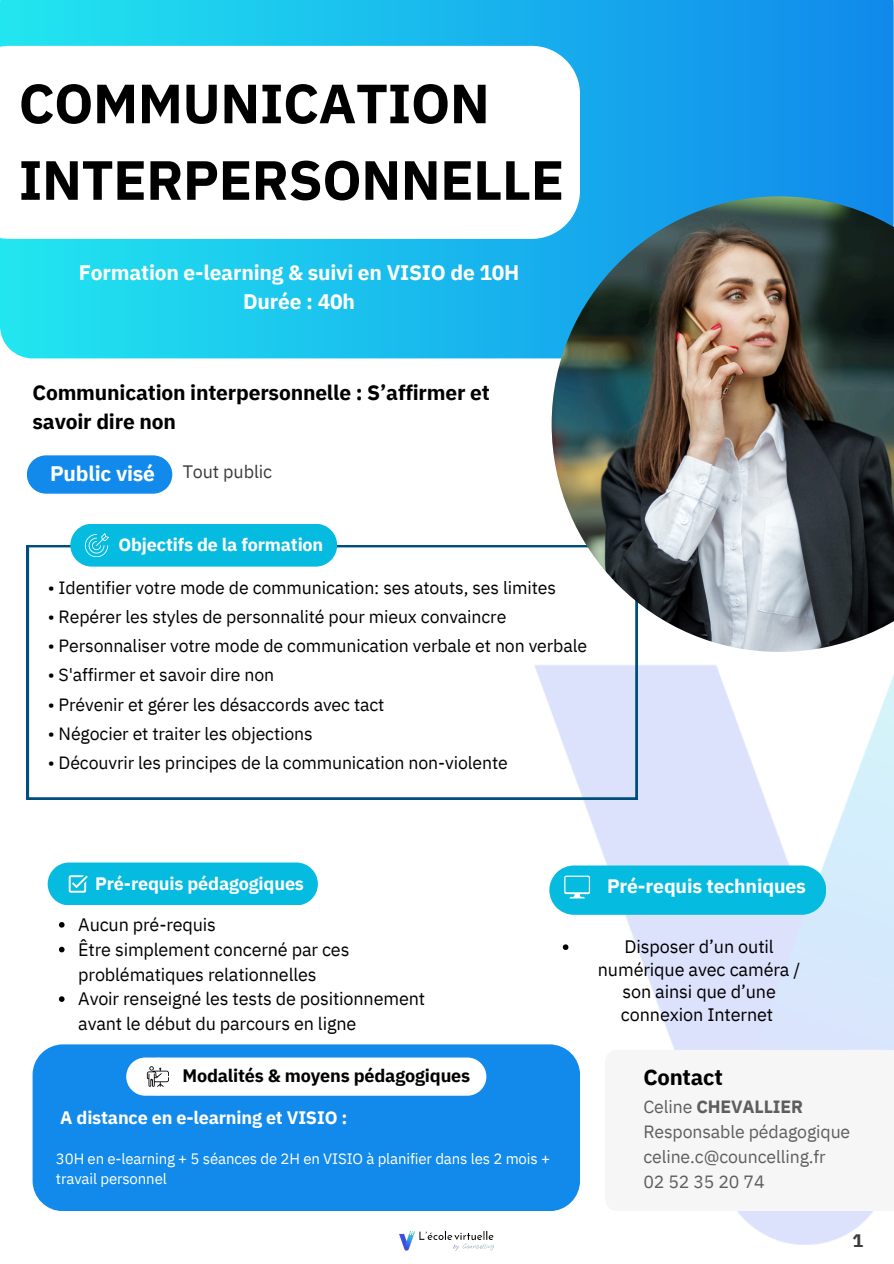
<style>
.page{position:relative;width:894px;height:1264px;background:#fff}
.page>*{position:absolute;margin:0;border:0;box-sizing:border-box;transform-origin:0 0}
.t1{font:700 55.2px/76.5px "IBM Plex Sans";letter-spacing:-.01em;color:#000}
.t2{font:700 22.05px "IBM Plex Sans";letter-spacing:-.01em;color:#000}
.t3{font:700 21px/29.2px "IBM Plex Sans";letter-spacing:-.01em;color:#fff;text-align:center}
.t4{font:700 21px/29.2px "IBM Plex Sans";letter-spacing:-.01em;color:#000}
.t5{font:700 19.35px "IBM Plex Sans";letter-spacing:-.01em;color:#fff}
.t6{font:18px/22.5px "IBM Plex Sans";letter-spacing:-.01em;color:#000}
.t7{font:700 18px "IBM Plex Sans";letter-spacing:-.01em;color:#fff}
.t8{font:700 18px "IBM Plex Sans";letter-spacing:-.01em;color:#000}
.t9{font:18px "IBM Plex Sans";letter-spacing:-.005em;color:#3b3b3b}
.t10{font:700 18px "IBM Plex Sans";color:#3b3b3b}
.t11{font:17.7px "IBM Plex Sans";letter-spacing:-.005em;color:#000}
.t12{font:17.7px/24.8px "IBM Plex Sans";letter-spacing:-.005em;color:#5e5e5e}
.t13{font:15px/20.2px "IBM Plex Sans";letter-spacing:-.01em;color:#fff}
.s1{font-weight:700}
</style>
<div class="page">
<img style="left:474px;top:652px;width:419px;height:599px">
<svg style="left:0;top:0;width:893px;height:358px;background:#19b6ed"></svg>
<svg style="left:0;top:46px;width:579px;height:193px"></svg>
<svg style="left:27px;top:455px;width:145px;height:38px;background:#1f91ec"></svg>
<img style="left:399px;top:1230px;width:95px;height:20px">
<svg style="left:549px;top:865px;width:277px;height:49px;background:#12bee1"></svg>
<div style="left:48px;top:862px;width:270px;height:43px;background:#05bbe0;border-radius:21px"></div>
<svg style="left:69px;top:875px;width:19px;height:17px"></svg>
<div style="left:33px;top:1044px;width:546px;height:167px;background:#118aeb;border-radius:30px"></div>
<div style="left:126px;top:1057px;width:360px;height:38px;background:#fff;border-radius:19px"></div>
<svg style="left:147px;top:1066px;width:22px;height:20px"></svg>
<svg style="left:27px;top:545px;width:610px;height:254px"></svg>
<div style="left:70px;top:523px;width:267px;height:43px;background:#05bbe0;border-radius:21px"></div>
<svg style="left:85px;top:533px;width:24px;height:23px"></svg>
<img style="left:551px;top:196px;width:342px;height:456px">
<svg style="left:59px;top:922px;width:6px;height:5px"></svg>
<svg style="left:59px;top:946px;width:6px;height:6px"></svg>
<svg style="left:59px;top:996px;width:6px;height:5px"></svg>
<div style="left:605px;top:1049px;width:288px;height:162px;background:#f6f6f6"></div>
<svg style="left:562px;top:944px;width:6px;height:6px"></svg>
<p class="t1" style="left:19px;top:64px;width:547px">COMMUNICATION<br>INTERPERSONNELLE</p>
<h2 class="t3" style="left:79px;top:257px;width:442px">Formation e-learning &amp; suivi en VISIO de 10H<br>Durée : 40h</h2>
<h2 class="t4" style="left:33px;top:377px;width:458px">Communication interpersonnelle : S’affirmer et savoir dire non</h2>
<h2 class="t3" style="left:50px;top:459px;width:106px">Public visé</h2>
<h4 class="t9" style="left:183px;top:460px;width:91px">Tout public</h4>
<p class="t7" style="left:118px;top:532px;width:206px">Objectifs de la formation</p>
<h3 class="t11" style="left:48px;top:575px;width:509px">• Identifier votre mode de communication: ses atouts, ses limites</h3>
<h3 class="t11" style="left:48px;top:604px;width:460px">• Repérer les styles de personnalité pour mieux convaincre</h3>
<h3 class="t11" style="left:48px;top:634px;width:541px">• Personnaliser votre mode de communication verbale et non verbale</h3>
<h3 class="t11" style="left:48px;top:663px;width:228px">• S'affirmer et savoir dire non</h3>
<h3 class="t11" style="left:48px;top:692px;width:338px">• Prévenir et gérer les désaccords avec tact</h3>
<h3 class="t11" style="left:48px;top:721px;width:266px">• Négocier et traiter les objections</h3>
<h3 class="t11" style="left:48px;top:751px;width:461px">• Découvrir les principes de la communication non-violente</h3>
<h4 class="t7" style="left:95px;top:871px;width:210px">Pré-requis pédagogiques</h4>
<p class="t6" style="left:78px;top:913px;width:139px">Aucun pré-requis</p>
<h4 class="t6" style="left:78px;top:936px;width:272px;line-height:24.8px">Être simplement concerné par ces problématiques relationnelles</h4>
<p class="t6" style="left:78px;top:986px;width:348px;line-height:24.8px">Avoir renseigné les tests de positionnement avant le début du parcours en ligne</p>
<p class="t8" style="left:182px;top:1063px;width:289px">Modalités &amp; moyens pédagogiques</p>
<h3 class="t7" style="left:60px;top:1105px;width:288px">A distance en e-learning et VISIO :</h3>
<p class="t13" style="left:56px;top:1148px;width:495px">30H en e-learning + 5 séances de 2H en VISIO à planifier dans les 2 mois + travail personnel</p>
<h2 class="t5" style="left:607px;top:873px;width:200px">Pré-requis techniques</h2>
<p class="t6" style="left:597px;top:935px;width:204px;text-align:center">Disposer d’un outil numérique avec caméra / son ainsi que d’une connexion Internet</p>
<p class="t2" style="left:643px;top:1062px;width:81px">Contact</p>
<h3 class="t12" style="left:643px;top:1094px;width:208px">Celine <span class="s1">CHEVALLIER<br></span>Responsable pédagogique celine.c@councelling.fr<br>02 52 35 20 74</h3>
<p class="t10" style="left:852px;top:1227px;width:12px">1</p>
</div>
